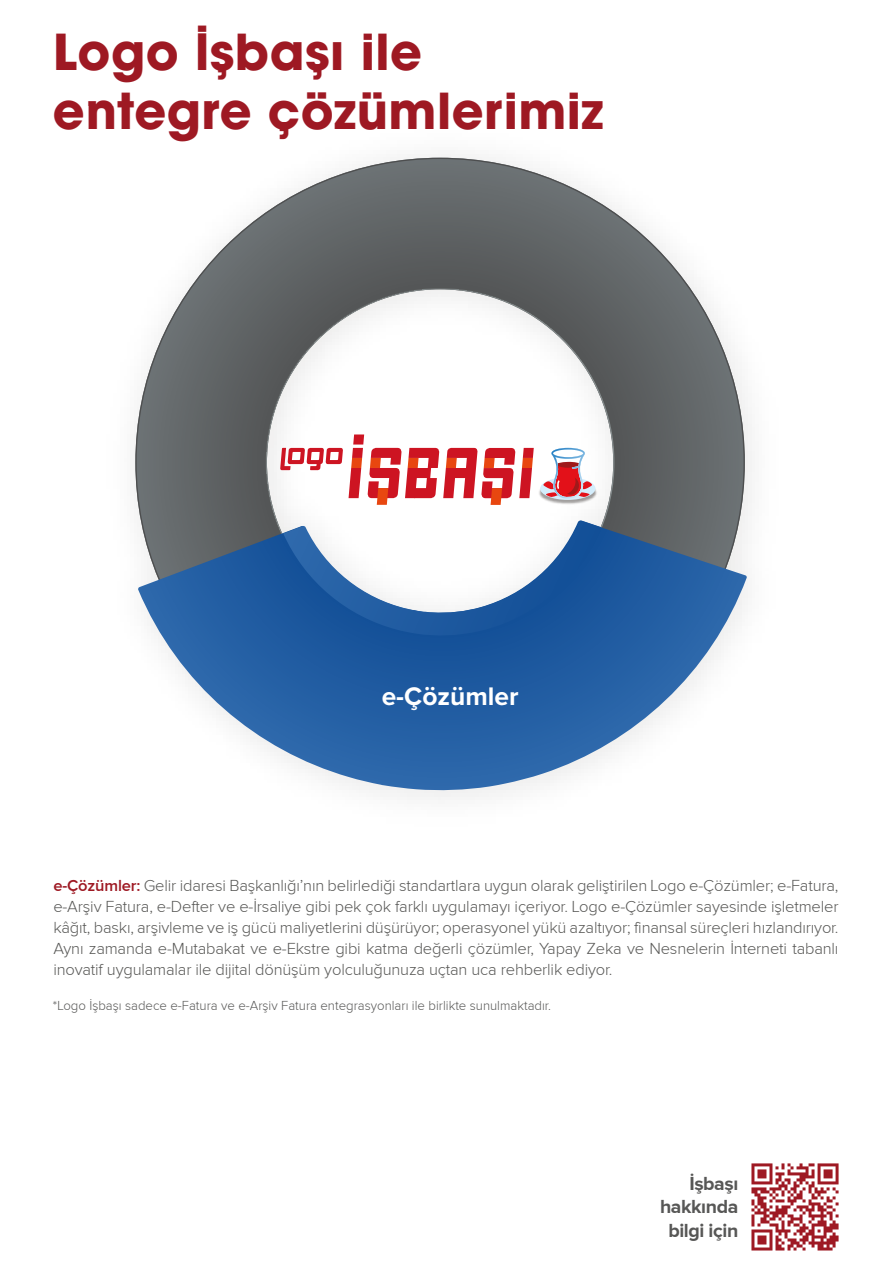
<style>
.page{position:relative;width:893px;height:1263px;background:#fff}
.page>*{position:absolute;margin:0;border:0;box-sizing:border-box;transform-origin:0 0}
.t1{font:49.5px/59.4px "Bilgetech Custom Avant Garde";letter-spacing:.01em;color:#9e1923}
.t2{font:700 26.4px "Proxima Nova";color:#fff}
.t3{font:700 19.5px/23.4px "Proxima Nova";letter-spacing:-.02em;color:#575756;text-align:right}
.t4{font:300 16.5px/21px "Proxima Nova";letter-spacing:-.01em;color:#585856;text-align:justify}
.t5{font:300 13.5px "Proxima Nova";color:#575756}
.s1{font-weight:600;color:#9e1923}
</style>
<div class="page">
<svg style="left:135px;top:158px;width:610px;height:363px"></svg>
<svg style="left:138px;top:521px;width:609px;height:270px"></svg>
<svg style="left:283px;top:521px;width:319px;height:116px"></svg>
<svg style="left:280px;top:448px;width:63px;height:22px"></svg>
<svg style="left:349px;top:434px;width:185px;height:71px"></svg>
<img style="left:525px;top:467px;width:86px;height:51px">
<div style="left:540px;top:477px;width:55px;height:23px;background:#d4edfc;border-radius:50%"></div>
<svg style="left:543px;top:448px;width:49px;height:51px"></svg>
<svg style="left:751px;top:1163px;width:87px;height:87px"></svg>
<h1 class="t1" style="left:53px;top:22px;width:552px">Logo İşbaşı ile entegre çözümlerimiz</h1>
<h2 class="t2" style="left:382px;top:677px;width:138px">e-Çözümler</h2>
<p class="t4" style="left:53px;top:875px;width:787px"><span class="s1">e-Çözümler:</span> Gelir idaresi Başkanlığı’nın belirlediği standartlara uygun olarak geliştirilen Logo e-Çözümler; e-Fatura, e-Arşiv Fatura, e-Defter ve e-İrsaliye gibi pek çok farklı uygulamayı içeriyor. Logo e-Çözümler sayesinde işletmeler kâğıt, baskı, arşivleme ve iş gücü maliyetlerini düşürüyor; operasyonel yükü azaltıyor; finansal süreçleri hızlandırıyor.<br>Aynı zamanda e-Mutabakat ve e-Ekstre gibi katma değerli çözümler, Yapay Zeka ve Nesnelerin İnterneti tabanlı inovatif uygulamalar ile dijital dönüşüm yolculuğunuza uçtan uca rehberlik ediyor.</p>
<p class="t5" style="left:53px;top:998px;width:499px">*Logo İşbaşı sadece e-Fatura ve e-Arşiv Fatura entegrasyonları ile birlikte sunulmaktadır.</p>
<p class="t3" style="left:660px;top:1171px;width:80px">İşbaşı hakkında bilgi için</p>
</div>
